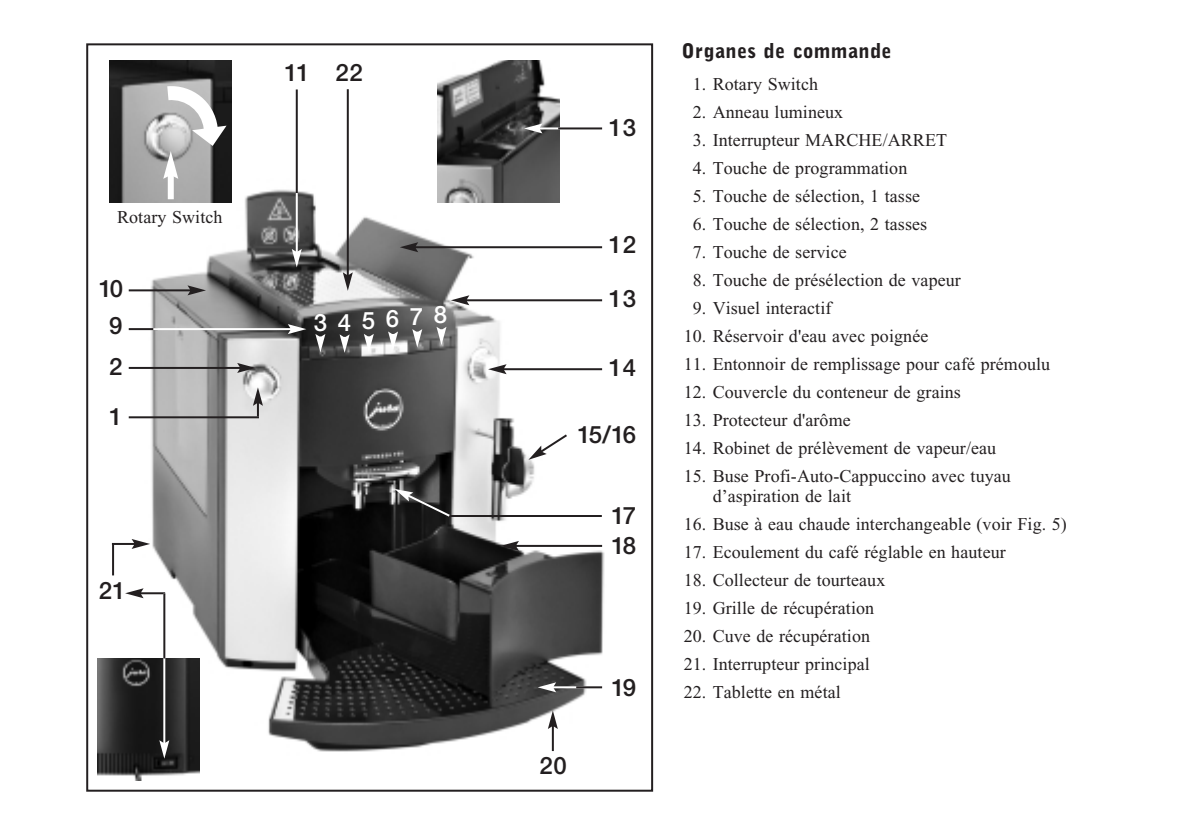
<style>
.page{position:relative;width:1190px;height:838px;background:#fff}
.page>*{position:absolute;margin:0;border:0;box-sizing:border-box;transform-origin:0 0}
.t1{font:500 24px/36.6px "Helvetica Neue";letter-spacing:-.02em;color:#231f20;text-align:center}
.t2{font:500 24px "Helvetica Neue";letter-spacing:.445em;color:#fff}
.t3{font:900 20px "Bell Gothic BT";letter-spacing:.02em;color:#231f20}
.t4{font:18px/20px "Times New Roman";letter-spacing:.005em;color:#231f20}
</style>
<div class="page">
<img style="left:142px;top:179px;width:463px;height:573px">
<hr style="left:129px;top:328px;width:29px;height:2px;background:#231f20">
<hr style="left:503px;top:368px;width:99px;height:2px;background:#231f20">
<svg style="left:488px;top:364px;width:19px;height:10px"></svg>
<hr style="left:129px;top:367px;width:112px;height:2px;background:#231f20">
<svg style="left:237px;top:363px;width:19px;height:10px"></svg>
<hr style="left:129px;top:416px;width:130px;height:2px;background:#231f20">
<hr style="left:129px;top:289px;width:62px;height:2px;background:#231f20">
<svg style="left:188px;top:285px;width:18px;height:10px"></svg>
<hr style="left:296px;top:89px;width:2px;height:106px;background:#231f20">
<hr style="left:415px;top:246px;width:187px;height:2px;background:#231f20">
<svg style="left:400px;top:242px;width:18px;height:10px"></svg>
<hr style="left:552px;top:726px;width:2px;height:25px;background:#231f20">
<svg style="left:548px;top:711px;width:10px;height:18px"></svg>
<svg style="left:253px;top:387px;width:10px;height:29px"></svg>
<hr style="left:515px;top:545px;width:87px;height:2px;background:#231f20">
<svg style="left:500px;top:541px;width:19px;height:10px"></svg>
<hr style="left:448px;top:515px;width:154px;height:2px;background:#231f20">
<svg style="left:528px;top:433px;width:41px;height:27px"></svg>
<hr style="left:553px;top:686px;width:49px;height:2px;background:#fff">
<svg style="left:538px;top:682px;width:18px;height:10px"></svg>
<svg style="left:315px;top:334px;width:10px;height:18px"></svg>
<svg style="left:340px;top:334px;width:10px;height:19px"></svg>
<svg style="left:364px;top:334px;width:10px;height:18px"></svg>
<svg style="left:395px;top:489px;width:57px;height:29px;background:#404040"></svg>
<div style="left:109px;top:211px;width:122px;height:26px;background:#fff"></div>
<hr style="left:466px;top:299px;width:136px;height:2px;background:#231f20">
<svg style="left:451px;top:295px;width:18px;height:10px"></svg>
<svg style="left:388px;top:331px;width:10px;height:19px"></svg>
<svg style="left:412px;top:329px;width:10px;height:19px"></svg>
<svg style="left:436px;top:327px;width:10px;height:18px"></svg>
<img style="left:438px;top:60px;width:122px;height:142px">
<hr style="left:539px;top:127px;width:63px;height:2px;background:#fff">
<svg style="left:524px;top:123px;width:18px;height:10px"></svg>
<hr style="left:112px;top:544px;width:2px;height:31px;background:#231f20">
<hr style="left:112px;top:543px;width:23px;height:2px;background:#231f20">
<svg style="left:132px;top:539px;width:18px;height:10px"></svg>
<hr style="left:296px;top:193px;width:2px;height:59px;background:#fff">
<svg style="left:292px;top:249px;width:10px;height:18px"></svg>
<hr style="left:347px;top:89px;width:2px;height:187px;background:#231f20">
<svg style="left:343px;top:272px;width:10px;height:19px"></svg>
<hr style="left:153px;top:328px;width:138px;height:2px;background:#fff">
<svg style="left:288px;top:324px;width:18px;height:10px"></svg>
<hr style="left:558px;top:127px;width:44px;height:2px;background:#231f20">
<img style="left:98px;top:658px;width:102px;height:122px">
<hr style="left:140px;top:592px;width:25px;height:2px;background:#231f20">
<svg style="left:125px;top:588px;width:19px;height:10px"></svg>
<hr style="left:163px;top:594px;width:2px;height:150px;background:#fff">
<svg style="left:159px;top:740px;width:10px;height:19px"></svg>
<hr style="left:163px;top:594px;width:2px;height:64px;background:#231f20">
<img style="left:109px;top:60px;width:122px;height:142px">
<div style="left:168px;top:174px;width:6px;height:25px;background:#fff"></div>
<svg style="left:163px;top:84px;width:64px;height:95px"></svg>
<hr style="left:576px;top:686px;width:26px;height:2px;background:#231f20">
<p class="t4" style="left:117px;top:209px;width:107px">Rotary Switch</p>
<h1 class="t1" style="left:285px;top:57px;width:27px">11</h1>
<h1 class="t1" style="left:336px;top:57px;width:29px">22</h1>
<h1 class="t1" style="left:609px;top:111px;width:29px">13</h1>
<h1 class="t1" style="left:609px;top:229px;width:29px">12</h1>
<h1 class="t1" style="left:99px;top:272px;width:26px">10<br>9</h1>
<h1 class="t1" style="left:609px;top:283px;width:29px">13</h1>
<h1 class="t1" style="left:609px;top:351px;width:29px">14</h1>
<h1 class="t2" style="left:338px;top:310px;width:111px">45678</h1>
<h1 class="t2" style="left:314px;top:314px;width:15px">3</h1>
<h1 class="t1" style="left:109px;top:351px;width:15px">2</h1>
<h1 class="t1" style="left:109px;top:400px;width:15px">1</h1>
<h1 class="t1" style="left:99px;top:574px;width:29px">21</h1>
<h1 class="t1" style="left:578px;top:419px;width:60px">15/16</h1>
<h1 class="t1" style="left:612px;top:502px;width:26px;line-height:30.6px;text-align:left">17<br>18</h1>
<h1 class="t1" style="left:540px;top:750px;width:29px">20</h1>
<h1 class="t1" style="left:612px;top:672px;width:26px">19</h1>
<p class="t3" style="left:681px;top:44px;width:212px">Organes de commande</p>
<p class="t4" style="left:693px;top:75px;width:127px">1. Rotary Switch</p>
<p class="t4" style="left:693px;top:103px;width:152px">2. Anneau lumineux</p>
<p class="t4" style="left:693px;top:131px;width:256px">3. Interrupteur MARCHE/ARRET</p>
<p class="t4" style="left:693px;top:159px;width:216px">4. Touche de programmation</p>
<p class="t4" style="left:693px;top:187px;width:229px">5. Touche de sélection, 1 tasse</p>
<p class="t4" style="left:693px;top:215px;width:236px">6. Touche de sélection, 2 tasses</p>
<p class="t4" style="left:693px;top:243px;width:155px">7. Touche de service</p>
<p class="t4" style="left:693px;top:271px;width:270px">8. Touche de présélection de vapeur</p>
<p class="t4" style="left:693px;top:299px;width:140px">9. Visuel interactif</p>
<p class="t4" style="left:684px;top:327px;width:246px">10. Réservoir d'eau avec poignée</p>
<p class="t4" style="left:684px;top:355px;width:368px">11. Entonnoir de remplissage pour café prémoulu</p>
<p class="t4" style="left:684px;top:383px;width:279px">12. Couvercle du conteneur de grains</p>
<p class="t4" style="left:684px;top:411px;width:168px">13. Protecteur d'arôme</p>
<p class="t4" style="left:684px;top:439px;width:314px">14. Robinet de prélèvement de vapeur/eau</p>
<p class="t4" style="left:713px;top:467px;width:300px;text-indent:-29px">15. Buse Profi-Auto-Cappuccino avec tuyau d’aspiration de lait</p>
<p class="t4" style="left:684px;top:515px;width:385px">16. Buse à eau chaude interchangeable (voir Fig. 5)</p>
<p class="t4" style="left:684px;top:543px;width:324px">17. Ecoulement du café réglable en hauteur</p>
<p class="t4" style="left:684px;top:571px;width:203px">18. Collecteur de tourteaux</p>
<p class="t4" style="left:684px;top:599px;width:192px">19. Grille de récupération</p>
<p class="t4" style="left:684px;top:627px;width:188px">20. Cuve de récupération</p>
<p class="t4" style="left:684px;top:655px;width:188px">21. Interrupteur principal</p>
<p class="t4" style="left:684px;top:683px;width:159px">22. Tablette en métal</p>
</div>
